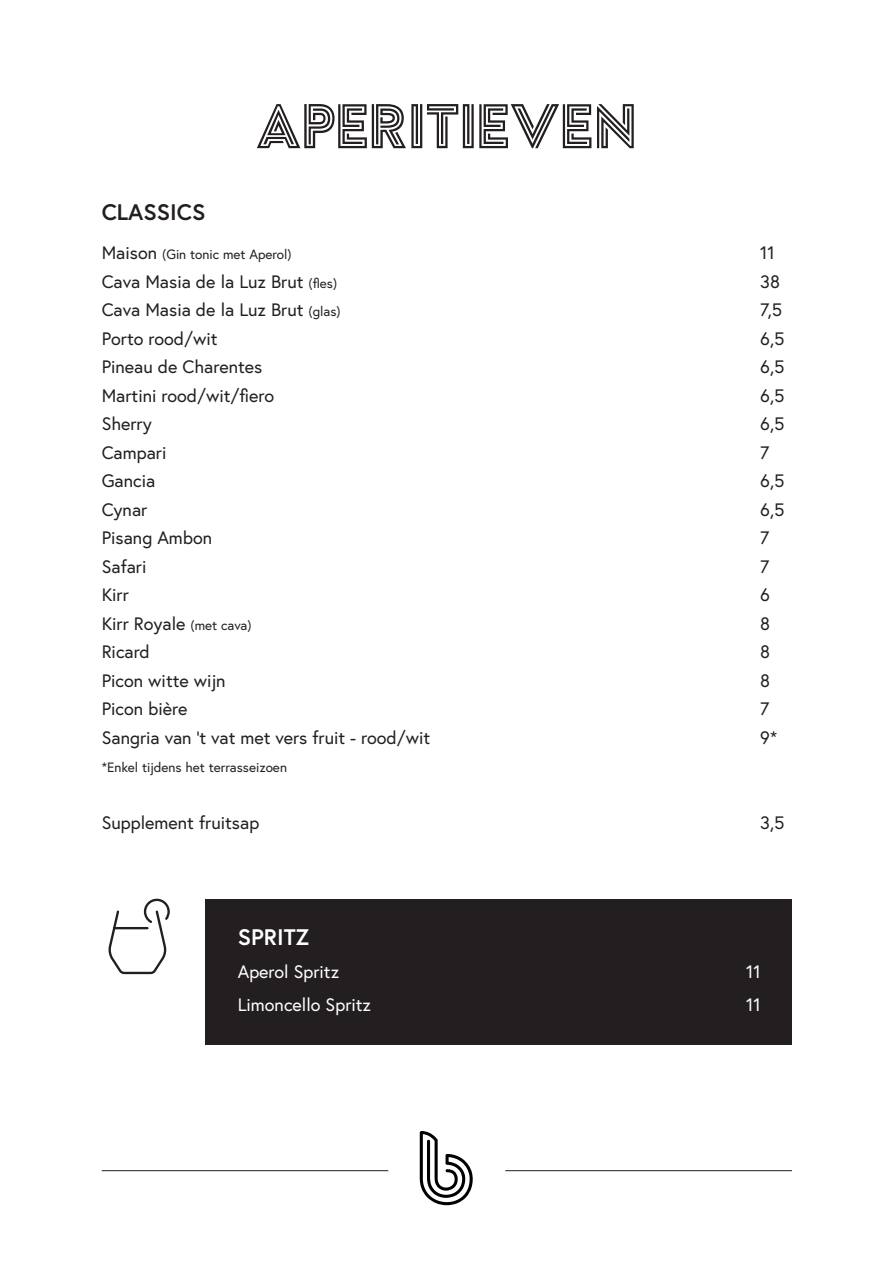
<style>
.page{position:relative;width:893px;height:1263px;background:#fff}
.page>*{position:absolute;margin:0;border:0;box-sizing:border-box;transform-origin:0 0}
.t1{font:63px "Argon PERSONAL";letter-spacing:-.015em;color:#231f20}
.t2{font:700 22.5px "Europa";color:#231f20}
.t3{font:700 22.5px "Europa";color:#fff}
.t4{font:18px "Europa";color:#231f20}
.t5{font:18px "Europa";color:#fff}
.t6{font:13.5px "Europa";color:#231f20}
.s1{font-size:18px}
.s2{font-size:13.5px}
</style>
<div class="page">
<svg style="left:420px;top:1131px;width:53px;height:74px"></svg>
<div style="left:205px;top:899px;width:587px;height:145px;background:#231f20"></div>
<svg style="left:108px;top:898px;width:62px;height:77px"></svg>
<hr style="left:102px;top:1170px;width:286px;height:1px;background:#231f20">
<hr style="left:505px;top:1170px;width:287px;height:1px;background:#231f20">
<p class="t1" style="left:257px;top:98px;width:382px">APERITIEVEN</p>
<p class="t2" style="left:102px;top:197px;width:105px">CLASSICS</p>
<p class="t6" style="left:102px;top:246px;width:192px"><span class="s1">Maison</span> (Gin tonic met Aperol)</p>
<p class="t4" style="left:760px;top:241px;width:16px">11</p>
<p class="t4" style="left:102px;top:270px;width:237px">Cava Masia de la Luz Brut <span class="s2">(fles)</span></p>
<p class="t4" style="left:760px;top:270px;width:21px">38</p>
<p class="t4" style="left:102px;top:298px;width:241px">Cava Masia de la Luz Brut <span class="s2">(glas)</span></p>
<p class="t4" style="left:760px;top:298px;width:24px">7,5</p>
<p class="t4" style="left:102px;top:327px;width:117px">Porto rood/wit</p>
<p class="t4" style="left:760px;top:327px;width:26px">6,5</p>
<p class="t4" style="left:102px;top:355px;width:162px">Pineau de Charentes</p>
<p class="t4" style="left:760px;top:355px;width:26px">6,5</p>
<p class="t4" style="left:102px;top:384px;width:174px">Martini rood/wit/fiero</p>
<p class="t4" style="left:760px;top:384px;width:26px">6,5</p>
<p class="t4" style="left:102px;top:412px;width:52px">Sherry</p>
<p class="t4" style="left:760px;top:412px;width:26px">6,5</p>
<p class="t4" style="left:102px;top:441px;width:66px">Campari</p>
<p class="t4" style="left:760px;top:441px;width:11px">7</p>
<p class="t4" style="left:102px;top:469px;width:55px">Gancia</p>
<p class="t4" style="left:760px;top:469px;width:26px">6,5</p>
<p class="t4" style="left:102px;top:498px;width:47px">Cynar</p>
<p class="t4" style="left:760px;top:498px;width:26px">6,5</p>
<p class="t4" style="left:102px;top:526px;width:112px">Pisang Ambon</p>
<p class="t4" style="left:760px;top:526px;width:11px">7</p>
<p class="t4" style="left:102px;top:555px;width:46px">Safari</p>
<p class="t4" style="left:760px;top:555px;width:11px">7</p>
<p class="t4" style="left:102px;top:583px;width:29px">Kirr</p>
<p class="t4" style="left:760px;top:583px;width:11px">6</p>
<p class="t4" style="left:102px;top:612px;width:151px">Kirr Royale <span class="s2">(met cava)</span></p>
<p class="t4" style="left:760px;top:612px;width:11px">8</p>
<p class="t4" style="left:102px;top:640px;width:50px">Ricard</p>
<p class="t4" style="left:760px;top:640px;width:11px">8</p>
<p class="t4" style="left:102px;top:669px;width:125px">Picon witte wijn</p>
<p class="t4" style="left:760px;top:669px;width:11px">8</p>
<p class="t4" style="left:102px;top:697px;width:87px">Picon bière</p>
<p class="t4" style="left:760px;top:697px;width:11px">7</p>
<p class="t4" style="left:102px;top:726px;width:330px">Sangria van ‘t vat met vers fruit - rood/wit</p>
<p class="t4" style="left:760px;top:726px;width:18px">9*</p>
<p class="t6" style="left:102px;top:759px;width:187px">*Enkel tijdens het terrasseizoen</p>
<p class="t4" style="left:102px;top:811px;width:159px">Supplement fruitsap</p>
<p class="t4" style="left:760px;top:811px;width:26px">3,5</p>
<p class="t3" style="left:238px;top:922px;width:73px">SPRITZ</p>
<p class="t5" style="left:238px;top:960px;width:103px">Aperol Spritz</p>
<p class="t5" style="left:746px;top:960px;width:16px">11</p>
<p class="t5" style="left:238px;top:993px;width:135px">Limoncello Spritz</p>
<p class="t5" style="left:746px;top:993px;width:16px">11</p>
</div>
